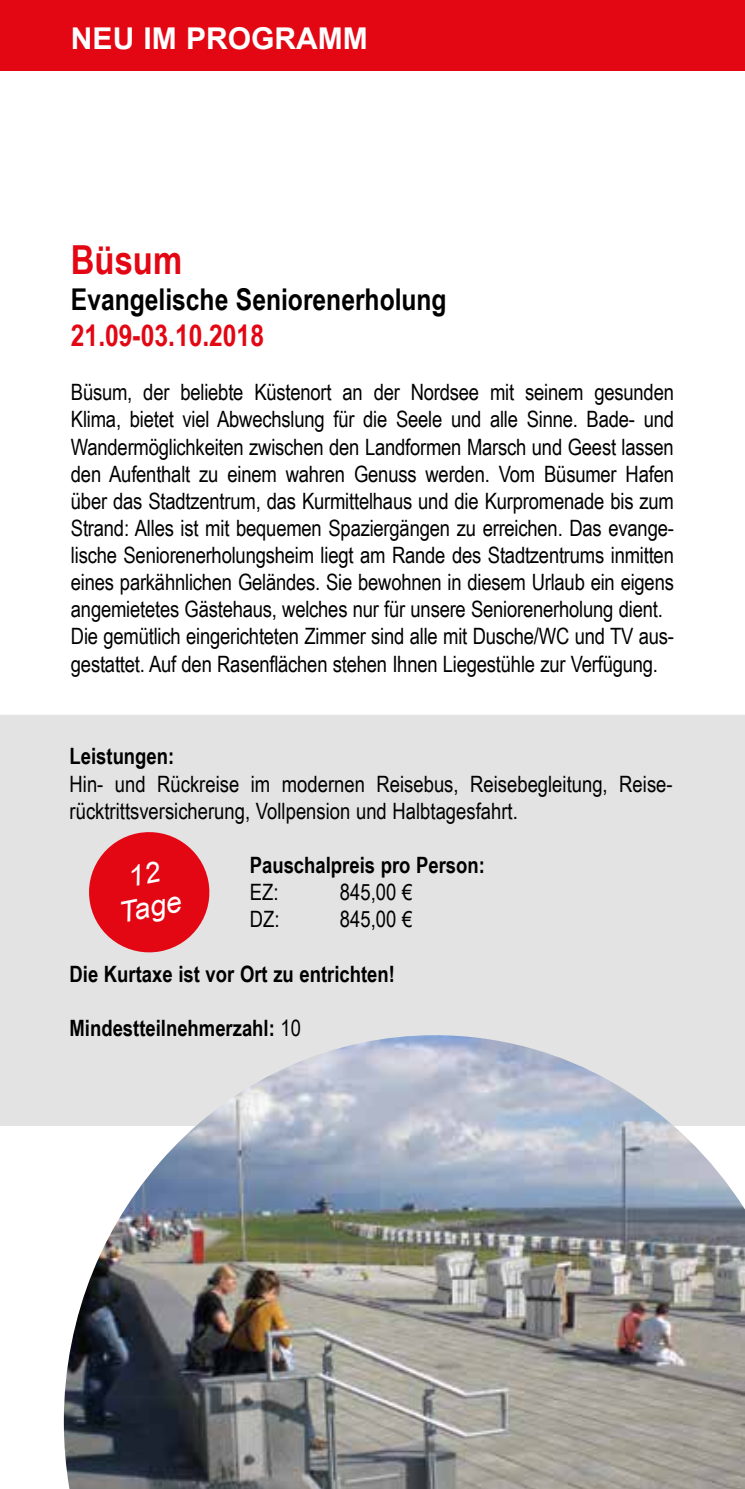
<style>
.page{position:relative;width:745px;height:1489px;background:#fff}
.page>*{position:absolute;margin:0;border:0;box-sizing:border-box;transform-origin:0 0}
.t1{font:700 40px "Arial Narrow";color:#e30613}
.t2{font:700 30px "Arial Narrow";color:#000}
.t3{font:700 30px "Arial Narrow";color:#e30613}
.t4{font:700 30px "Arial";color:#fff}
.t5{font:italic 28.75px/33.2px "Arial";color:#fff;text-align:center}
.t6{font:22.5px/27px "Arial Narrow";letter-spacing:-.01em;color:#000}
.t7{font:700 22.5px "Arial Narrow";color:#000}
.s1{font-weight:400}
</style>
<div class="page">
<div style="left:0;top:0;width:744px;height:71px;background:#e30613"></div>
<div style="left:0;top:715px;width:744px;height:410px;background:#e3e3e3"></div>
<img style="left:64px;top:1035px;width:680px;height:453px">
<svg style="left:84px;top:826px;width:130px;height:131px;background:#e34f58"></svg>
<h2 class="t4" style="left:71px;top:19px;width:298px">NEU IM PROGRAMM</h2>
<h1 class="t1" style="left:71px;top:229px;width:113px">Büsum</h1>
<h2 class="t2" style="left:71px;top:276px;width:377px">Evangelische Seniorenerholung</h2>
<h2 class="t3" style="left:71px;top:313px;width:194px">21.09-03.10.2018</h2>
<p class="t6" style="left:71px;top:378px;width:604px">Büsum, der beliebte Küstenort an der Nordsee mit seinem gesunden Klima, bietet viel Abwechslung für die Seele und alle Sinne. Bade- und Wandermöglichkeiten zwischen den Landformen Marsch und Geest lassen den Aufenthalt zu einem wahren Genuss werden. Vom Büsumer Hafen über das Stadtzentrum, das Kurmittelhaus und die Kurpromenade bis zum Strand: Alles ist mit bequemen Spaziergängen zu erreichen. Das evange&shy;lische Seniorenerholungsheim liegt am Rande des Stadtzentrums inmitten eines parkähnlichen Geländes. Sie bewohnen in diesem Urlaub ein eigens angemietetes Gästehaus, welches nur für unsere Seniorenerholung dient.<br>Die gemütlich eingerichteten Zimmer sind alle mit Dusche/WC und TV aus&shy;gestattet. Auf den Rasenflächen stehen Ihnen Liegestühle zur Verfügung.</p>
<p class="t7" style="left:70px;top:739px;width:106px">Leistungen:</p>
<p class="t6" style="left:70px;top:769px;width:604px">Hin- und Rückreise im modernen Reisebus, Reisebegleitung, Reise&shy;rücktrittsversicherung, Vollpension und Halbtagesfahrt.</p>
<p class="t7" style="left:250px;top:848px;width:236px">Pauschalpreis pro Person:</p>
<p class="t6" style="left:250px;top:877px;width:30px">EZ:</p>
<p class="t6" style="left:340px;top:877px;width:74px">845,00 €</p>
<p class="t6" style="left:250px;top:904px;width:31px">DZ:</p>
<p class="t6" style="left:340px;top:904px;width:74px">845,00 €</p>
<p class="t7" style="left:70px;top:956px;width:327px">Die Kurtaxe ist vor Ort zu entrichten!</p>
<p class="t7" style="left:70px;top:1010px;width:233px">Mindestteilnehmerzahl: <span class="s1">10</span></p>
<p class="t5" style="left:110px;top:864px;width:65px;rotate:-11deg">12<br>Tage</p>
</div>
